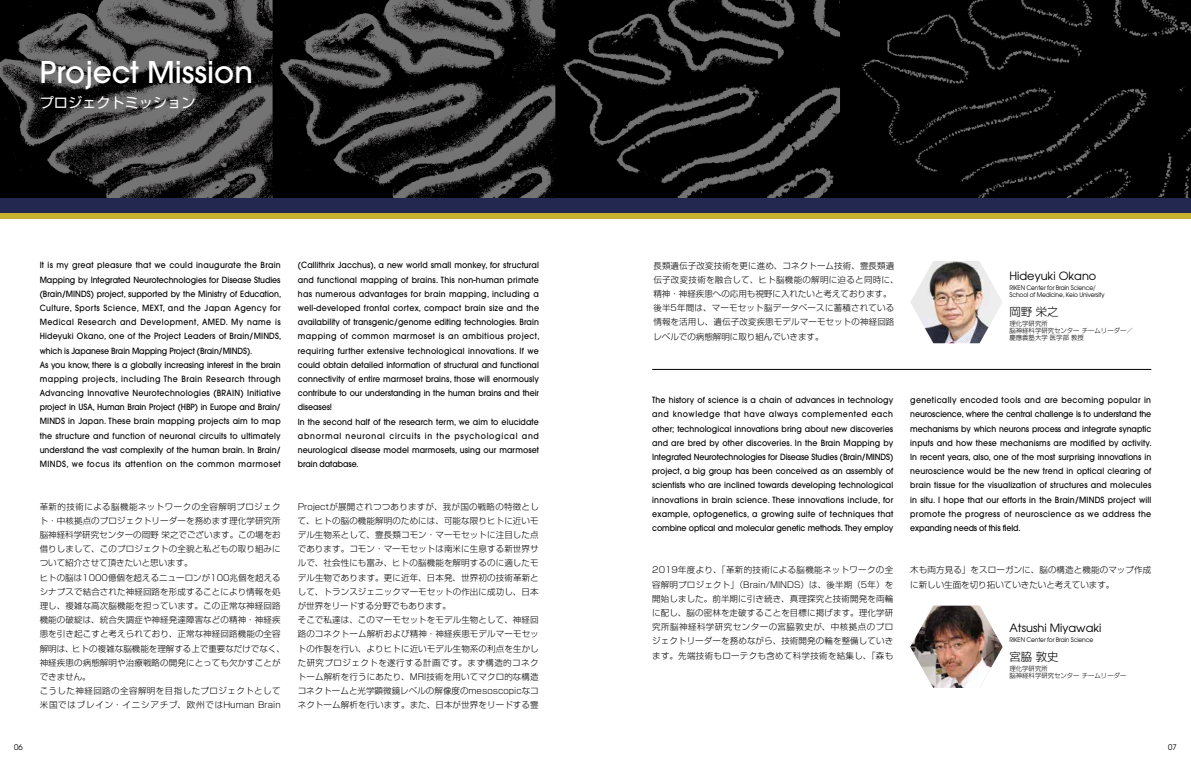
<style>
.page{position:relative;width:1191px;height:766px;background:#fff}
.page>*{position:absolute;margin:0;border:0;box-sizing:border-box;transform-origin:0 0}
.t1{font:500 29.8px "Avant Garde";color:#fff}
.t2{font:14.2px "Shin Go Pro";color:#fff}
.t3{font:11.3px "Avant Garde";color:#000}
.t4{font:300 11.3px "Shin Go Pro";color:#000}
.t5{font:500 8.5px/14.2px "Avant Garde";letter-spacing:.015em;color:#000;scale:.92 1}
.t6{font:300 8.5px/14.2px "Shin Go Pro";letter-spacing:.015em;color:#000}
.t7{font:7.8px "Avant Garde";color:#000}
.t8{font:6.4px/7.1px "Avant Garde";letter-spacing:-.02em;color:#000;scale:.93 1}
.t9{font:300 6.4px/7.1px "Shin Go Pro";color:#000}
</style>
<div class="page">
<img style="left:0;top:0;width:1191px;height:198px">
<div style="left:0;top:198px;width:1191px;height:15px;background:#222850"></div>
<div style="left:0;top:213px;width:1191px;height:5px;background:#c3b12f"></div>
<img style="left:910px;top:261px;width:92px;height:82px">
<img style="left:910px;top:605px;width:92px;height:82px">
<hr style="left:652px;top:369px;width:499px;height:1px;background:#000">
<h1 class="t1" style="left:40px;top:53px;width:215px">Project Mission</h1>
<h2 class="t2" style="left:40px;top:90px;width:157px">プロジェクトミッション</h2>
<p class="t5" style="left:40px;top:258px;width:264px">It is my great pleasure that we could inaugurate the Brain Mapping by Integrated Neurotechnologies for Disease Studies (Brain/MINDS) project, supported by the Ministry of Education, Culture, Sports Science, MEXT, and the Japan Agency for Medical Research and Development, AMED. My name is Hideyuki Okano, one of the Project Leaders of Brain/MINDS, which is Japanese Brain Mapping Project (Brain/MINDS).<br>As you know, there is a globally increasing interest in the brain mapping projects, including The Brain Research through Advancing Innovative Neurotechnologies (BRAIN) Initiative project in USA, Human Brain Project (HBP) in Europe and Brain/ MINDS in Japan. These brain mapping projects aim to map the structure and function of neuronal circuits to ultimately understand the vast complexity of the human brain. In Brain/ MINDS, we focus its attention on the common marmoset</p>
<p class="t5" style="left:298px;top:258px;width:264px">(Callithrix Jacchus), a new world small monkey, for structural and functional mapping of brains. This non-human primate has numerous advantages for brain mapping, including a well-developed frontal cortex, compact brain size and the availability of transgenic/genome editing technologies. Brain mapping of common marmoset is an ambitious project, requiring further extensive technological innovations. If we could obtain detailed information of structural and functional connectivity of entire marmoset brains, those will enormously contribute to our understanding in the human brains and their diseases!<br>In the second half of the research term, we aim to elucidate abnormal neuronal circuits in the psychological and neurological disease model marmosets, using our marmoset brain database.</p>
<p class="t6" style="left:40px;top:498px;width:247px">革新的技術による脳機能ネットワークの全容解明プロジェクト・中核拠点のプロジェクトリーダーを務めます理化学研究所脳神経科学研究センターの岡野 栄之でございます。この場をお借りしまして、このプロジェクトの全貌と私どもの取り組みについて紹介させて頂きたいと思います。<br>ヒトの脳は1000億個を超えるニューロンが100兆個を超えるシナプスで結合された神経回路を形成することにより情報を処理し、複雑な高次脳機能を担っています。この正常な神経回路機能の破綻は、統合失調症や神経発達障害などの精神・神経疾患を引き起こすと考えられており、正常な神経回路機能の全容解明は、ヒトの複雑な脳機能を理解する上で重要なだけでなく、神経疾患の病態解明や治療戦略の開発にとっても欠かすことができません。<br>こうした神経回路の全容解明を目指したプロジェクトとして米国ではブレイン・イニシアチブ、欧州ではHuman Brain</p>
<p class="t6" style="left:298px;top:498px;width:243px">Projectが展開されつつありますが、我が国の戦略の特徴として、ヒトの脳の機能解明のためには、可能な限りヒトに近いモデル生物系として、霊長類コモン・マーモセットに注目した点であります。コモン・マーモセットは南米に生息する新世界サルで、社会性にも富み、ヒトの脳機能を解明するのに適したモデル生物であります。更に近年、日本発、世界初の技術革新として、トランスジェニックマーモセットの作出に成功し、日本が世界をリードする分野でもあります。<br>そこで私達は、このマーモセットをモデル生物として、神経回路のコネクトーム解析および精神・神経疾患モデルマーモセットの作製を行い、よりヒトに近いモデル生物系の利点を生かした研究プロジェクトを遂行する計画です。まず構造的コネクトーム解析を行うにあたり、MRI技術を用いてマクロ的な構造コネクトームと光学顕微鏡レベルの解像度のmesoscopicなコネクトーム解析を行います。また、日本が世界をリードする霊</p>
<p class="t6" style="left:653px;top:257px;width:247px">長類遺伝子改変技術を更に進め、コネクトーム技術、霊長類遺伝子改変技術を融合して、ヒト脳機能の解明に迫ると同時に、精神・神経疾患への応用も視野に入れたいと考えております。後半5年間は、マーモセット脳データベースに蓄積されている情報を活用し、遺伝子改変疾患モデルマーモセットの神経回路レベルでの病態解明に取り組んでいきます。</p>
<h3 class="t3" style="left:1009px;top:269px;width:88px">Hideyuki Okano</h3>
<p class="t8" style="left:1009px;top:284px;width:104px">RIKEN Center for Brain Science/<br>School of Medicine, Keio University</p>
<h3 class="t4" style="left:1009px;top:302px;width:51px">岡野 栄之</h3>
<p class="t9" style="left:1009px;top:319px;width:125px">理化学研究所<br>脳神経科学研究センター チームリーダー／慶應義塾大学 医学部 教授</p>
<p class="t5" style="left:652px;top:393px;width:264px;text-align:justify">The history of science is a chain of advances in technology and knowledge that have always complemented each other; technological innovations bring about new discoveries and are bred by other discoveries. In the Brain Mapping by Integrated Neurotechnologies for Disease Studies (Brain/MINDS) project, a big group has been conceived as an assembly of scientists who are inclined towards developing technological innovations in brain science. These innovations include, for example, optogenetics, a growing suite of techniques that combine optical and molecular genetic methods. They employ</p>
<p class="t5" style="left:910px;top:393px;width:264px;text-align:justify">genetically encoded tools and are becoming popular in neuroscience, where the central challenge is to understand the mechanisms by which neurons process and integrate synaptic inputs and how these mechanisms are modified by activity.<br>In recent years, also, one of the most surprising innovations in neuroscience would be the new trend in optical clearing of brain tissue for the visualization of structures and molecules in situ. I hope that our efforts in the Brain/MINDS project will promote the progress of neuroscience as we address the expanding needs of this field.</p>
<p class="t6" style="left:652px;top:562px;width:243px;text-align:justify">2019年度より、「革新的技術による脳機能ネットワークの全容解明プロジェクト」（Brain/MINDS）は、後半期（5年）を開始しました。前半期に引き続き、真理探究と技術開発を両輪に配し、脳の密林を走破することを目標に掲げます。理化学研究所脳神経科学研究センターの宮脇敦史が、中核拠点のプロジェクトリーダーを務めながら、技術開発の輪を整備していきます。先端技術もローテクも含めて科学技術を結集し、「森も</p>
<p class="t6" style="left:910px;top:562px;width:242px">木も両方見る」をスローガンに、脳の構造と機能のマップ作成に新しい生面を切り拓いていきたいと考えています。</p>
<h3 class="t3" style="left:1009px;top:621px;width:93px">Atsushi Miyawaki</h3>
<p class="t8" style="left:1009px;top:636px;width:92px">RIKEN Center for Brain Science</p>
<h3 class="t4" style="left:1009px;top:647px;width:51px">宮脇 敦史</h3>
<p class="t9" style="left:1009px;top:663px;width:118px">理化学研究所<br>脳神経科学研究センター チームリーダー</p>
<p class="t7" style="left:14px;top:742px;width:10px">06</p>
<p class="t7" style="left:1168px;top:742px;width:10px">07</p>
</div>
